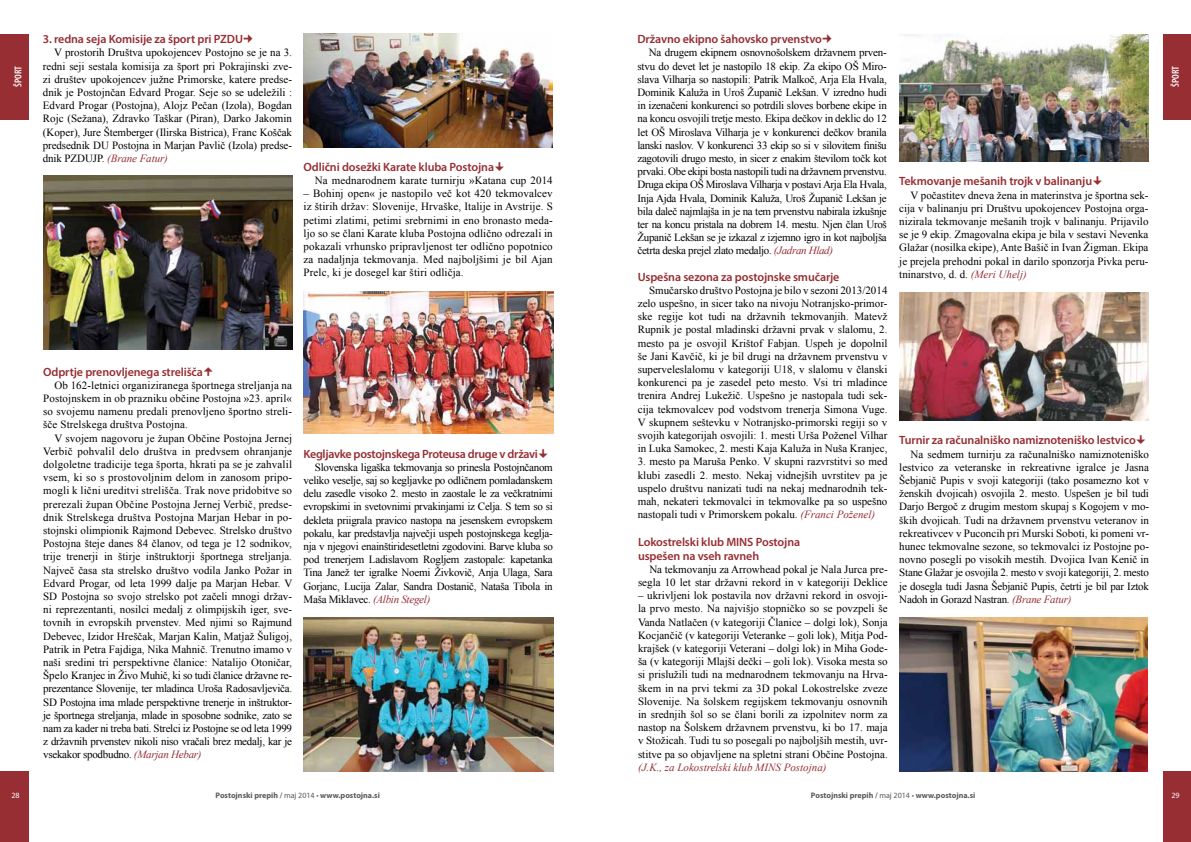
<style>
.page{position:relative;width:1191px;height:842px;background:#fff}
.page>*{position:absolute;margin:0;border:0;box-sizing:border-box;transform-origin:0 0}
.t1{font:600 12px/14px "Myriad Pro";letter-spacing:-.01em;color:#962e34}
.t2{font:11px/13.2px "Times New Roman";color:#000;text-align:justify}
.t3{font:italic 11px "Times New Roman";color:#962e34}
.t4{font:600 condensed 10px "Myriad Pro";letter-spacing:-.005em;color:#fff}
.t5{font:700 8px "Myriad Pro";color:#58595b}
.t6{font:8px "Myriad Pro";color:#fff}
.s1{font-style:italic;color:#962e34}
.s2{font-weight:600}
.s3{font-weight:400}
</style>
<div class="page">
<div style="left:0;top:771px;width:28px;height:71px;background:#962e34"></div>
<div style="left:1162px;top:771px;width:29px;height:71px;background:#962e34"></div>
<div style="left:1162px;top:34px;width:29px;height:85px;background:#962e34"></div>
<div style="left:0;top:34px;width:28px;height:85px;background:#962e34"></div>
<img style="left:304px;top:291px;width:249px;height:142px">
<img style="left:304px;top:617px;width:249px;height:154px">
<img style="left:303px;top:34px;width:250px;height:113px">
<img style="left:43px;top:176px;width:249px;height:174px">
<img style="left:899px;top:293px;width:249px;height:127px">
<img style="left:899px;top:617px;width:248px;height:154px">
<img style="left:899px;top:34px;width:249px;height:128px">
<p class="t1" style="left:637px;top:32px;width:186px">Državno ekipno šahovsko prvenstvo</p>
<p class="t2" style="left:637px;top:46px;width:251px;text-indent:11px">Na drugem ekipnem osnovnošolskem državnem prven&shy;stvu do devet let je nastopilo 18 ekip. Za ekipo OŠ Miro&shy;slava Vilharja so nastopili: Patrik Malkoč, Arja Ela Hvala, Dominik Kaluža in Uroš Županič Lekšan. V izredno hudi in izenačeni konkurenci so potrdili sloves borbene ekipe in na koncu osvojili tretje mesto. Ekipa dečkov in deklic do 12 let OŠ Miroslava Vilharja je v konkurenci dečkov branila lanski naslov. V konkurenci 33 ekip so si v silovitem finišu zagotovili drugo mesto, in sicer z enakim številom točk kot prvaki. Obe ekipi bosta nastopili tudi na državnem prvenstvu.<br>Druga ekipa OŠ Miroslava Vilharja v postavi Arja Ela Hvala, Inja Ajda Hvala, Dominik Kaluža, Uroš Županič Lekšan je bila daleč najmlajša in je na tem prvenstvu nabirala izkušnje ter na koncu pristala na dobrem 14. mestu. Njen član Uroš Županič Lekšan se je izkazal z izjemno igro in kot najboljša četrta deska prejel zlato medaljo. <span class="s1">(Jadran Hlad)</span></p>
<p class="t1" style="left:43px;top:32px;width:202px">3. redna seja Komisije za šport pri PZDU</p>
<p class="t2" style="left:43px;top:46px;width:251px;text-indent:11px">V prostorih Društva upokojencev Postojno se je na 3. redni seji sestala komisija za šport pri Pokrajinski zve&shy;zi društev upokojencev južne Primorske, katere predse&shy;dnik je Postojnčan Edvard Progar. Seje so se udeležili :<br>Edvard Progar (Postojna), Alojz Pečan (Izola), Bogdan Rojc (Sežana), Zdravko Taškar (Piran), Darko Jakomin (Koper), Jure Štemberger (Ilirska Bistrica), Franc Koščak predsednik DU Postojna in Marjan Pavlič (Izola) predse&shy;dnik PZDUJP. <span class="s1">(Brane Fatur)</span></p>
<p class="t4" style="left:13px;top:87px;width:22px;rotate:-90deg">ŠPORT</p>
<p class="t4" style="left:1170px;top:87px;width:22px;rotate:-90deg">ŠPORT</p>
<p class="t1" style="left:303px;top:159px;width:192px">Odlični dosežki Karate kluba Postojna</p>
<p class="t2" style="left:315px;top:173px;width:239px">Na mednarodnem karate turnirju »Katana cup 2014</p>
<p class="t2" style="left:303px;top:186px;width:251px">– Bohinj open« je nastopilo več kot 420 tekmovalcev iz štirih držav: Slovenije, Hrvaške, Italije in Avstrije. S petimi zlatimi, petimi srebrnimi in eno bronasto meda&shy;ljo so se člani Karate kluba Postojna odlično odrezali in pokazali vrhunsko pripravljenost ter odlično popotnico za nadaljnja tekmovanja. Med najboljšimi je bil Ajan Prelc, ki je dosegel kar štiri odličja.</p>
<p class="t1" style="left:899px;top:174px;width:194px">Tekmovanje mešanih trojk v balinanju</p>
<p class="t2" style="left:899px;top:188px;width:251px;text-indent:11px">V počastitev dneva žena in materinstva je športna sek&shy;cija v balinanju pri Društvu upokojencev Postojna orga&shy;nizirala tekmovanje mešanih trojk v balinanju. Prijavilo se je 9 ekip. Zmagovalna ekipa je bila v sestavi Nevenka Glažar (nosilka ekipe), Ante Bašič in Ivan Žigman. Ekipa je prejela prehodni pokal in darilo sponzorja Pivka peru&shy;tninarstvo, d. d. <span class="s1">(Meri Uhelj)</span></p>
<p class="t1" style="left:638px;top:269px;width:203px">Uspešna sezona za postojnske smučarje</p>
<p class="t2" style="left:638px;top:283px;width:251px;text-indent:11px">Smučarsko društvo Postojna je bilo v sezoni 2013/2014 zelo uspešno, in sicer tako na nivoju Notranjsko-primor&shy;ske regije kot tudi na državnih tekmovanjih. Matevž Rupnik je postal mladinski državni prvak v slalomu, 2. mesto pa je osvojil Krištof Fabjan. Uspeh je dopolnil še Jani Kavčič, ki je bil drugi na državnem prvenstvu v superveleslalomu v kategoriji U18, v slalomu v članski konkurenci pa je zasedel peto mesto. Vsi tri mladince trenira Andrej Lukežič. Uspešno je nastopala tudi sek&shy;cija tekmovalcev pod vodstvom trenerja Simona Vuge.<br>V skupnem seštevku v Notranjsko-primorski regiji so v svojih kategorijah osvojili: 1. mesti Urša Poženel Vilhar in Luka Samokec, 2. mesti Kaja Kaluža in Nuša Kranjec,</p>
<p class="t2" style="left:638px;top:455px;width:251px">3. mesto pa Maruša Penko. V skupni razvrstitvi so med klubi zasedli 2. mesto. Nekaj vidnejših uvrstitev pa je uspelo društvu nanizati tudi na nekaj mednarodnih tek&shy;mah, nekateri tekmovalci in tekmovalke pa so uspešno nastopali tudi v Primorskem pokalu. <span class="s1">(Franci Poženel)</span></p>
<p class="t1" style="left:43px;top:364px;width:161px">Odprtje prenovljenega strelišča</p>
<p class="t2" style="left:43px;top:378px;width:250px;text-indent:11px">Ob 162-letnici organiziranega športnega streljanja na Postojnskem in ob prazniku občine Postojna »23. april« so svojemu namenu predali prenovljeno športno streli&shy;šče Strelskega društva Postojna.</p>
<p class="t2" style="left:43px;top:431px;width:250px;text-indent:11px">V svojem nagovoru je župan Občine Postojna Jernej Verbič pohvalil delo društva in predvsem ohranjanje dolgoletne tradicije tega športa, hkrati pa se je zahvalil vsem, ki so s prostovoljnim delom in zanosom pripo&shy;mogli k lični ureditvi strelišča. Trak nove pridobitve so prerezali župan Občine Postojna Jernej Verbič, predse&shy;dnik Strelskega društva Postojna Marjan Hebar in po&shy;stojnski olimpionik Rajmond Debevec. Strelsko društvo Postojna šteje danes 84 članov, od tega je 12 sodnikov, trije trenerji in štirje inštruktorji športnega streljanja.<br>Največ časa sta strelsko društvo vodila Janko Požar in Edvard Progar, od leta 1999 dalje pa Marjan Hebar. V SD Postojna so svojo strelsko pot začeli mnogi držav&shy;ni reprezentanti, nosilci medalj z olimpijskih iger, sve&shy;tovnih in evropskih prvenstev. Med njimi so Rajmund Debevec, Izidor Hreščak, Marjan Kalin, Matjaž Šuligoj, Patrik in Petra Fajdiga, Nika Mahnič. Trenutno imamo v naši sredini tri perspektivne članice: Natalijo Otoničar, Špelo Kranjec in Živo Muhič, ki so tudi članice državne re&shy;prezentance Slovenije, ter mladinca Uroša Radosavljeviča.<br>SD Postojna ima mlade perspektivne trenerje in inštruktor&shy;je športnega streljanja, mlade in sposobne sodnike, zato se nam za kader ni treba bati. Strelci iz Postojne se od leta 1999 z državnih prvenstev nikoli niso vračali brez medalj, kar je vsekakor spodbudno. <span class="s1">(Marjan Hebar)</span></p>
<p class="t1" style="left:899px;top:433px;width:238px">Turnir za računalniško namiznoteniško lestvico</p>
<p class="t1" style="left:303px;top:446px;width:236px">Kegljavke postojnskega Proteusa druge v državi</p>
<p class="t2" style="left:303px;top:460px;width:251px;text-indent:11px">Slovenska ligaška tekmovanja so prinesla Postojnčanom veliko veselje, saj so kegljavke po odličnem pomladanskem delu zasedle visoko 2. mesto in zaostale le za večkratnimi evropskimi in svetovnimi prvakinjami iz Celja. S tem so si dekleta priigrala pravico nastopa na jesenskem evropskem pokalu, kar predstavlja največji uspeh postojnskega keglja&shy;nja v njegovi enainštiridesetletni zgodovini. Barve kluba so pod trenerjem Ladislavom Rogljem zastopale: kapetanka Tina Janež ter igralke Noemi Živkovič, Anja Ulaga, Sara Gorjanc, Lucija Zalar, Sandra Dostanič, Nataša Tibola in Maša Miklavec. <span class="s1">(Albin Stegel)</span></p>
<p class="t2" style="left:899px;top:447px;width:251px;text-indent:11px">Na sedmem turnirju za računalniško namiznoteniško lestvico za veteranske in rekreativne igralce je Jasna Šebjanič Pupis v svoji kategoriji (tako posamezno kot v ženskih dvojicah) osvojila 2. mesto. Uspešen je bil tudi Darjo Bergoč z drugim mestom skupaj s Kogojem v mo&shy;ških dvojicah. Tudi na državnem prvenstvu veteranov in rekreativcev v Puconcih pri Murski Soboti, ki pomeni vr&shy;hunec tekmovalne sezone, so tekmovalci iz Postojne po&shy;novno posegli po visokih mestih. Dvojica Ivan Kenič in Stane Glažar je osvojila 2. mesto v svoji kategoriji, 2. mesto je dosegla tudi Jasna Šebjanič Pupis, četrti je bil par Iztok Nadoh in Gorazd Nastran. <span class="s1">(Brane Fatur)</span></p>
<p class="t1" style="left:638px;top:534px;width:164px">Lokostrelski klub MINS Postojna uspešen na vseh ravneh</p>
<p class="t2" style="left:638px;top:562px;width:251px;text-align:right">Na tekmovanju za Arrowhead pokal je Nala Jurca pre&shy;segla 10 let star državni rekord in v kategoriji Deklice</p>
<p class="t2" style="left:638px;top:588px;width:251px">– ukrivljeni lok postavila nov državni rekord in osvoji&shy;la prvo mesto. Na najvišjo stopničko so se povzpeli še Vanda Natlačen (v kategoriji Članice – dolgi lok), Sonja Kocjančič (v kategoriji Veteranke – goli lok), Mitja Pod&shy;krajšek (v kategoriji Veterani – dolgi lok) in Miha Gode&shy;ša (v kategoriji Mlajši dečki – goli lok). Visoka mesta so si prislužili tudi na mednarodnem tekmovanju na Hrva&shy;škem in na prvi tekmi za 3D pokal Lokostrelske zveze Slovenije. Na šolskem regijskem tekmovanju osnovnih in srednjih šol so se člani borili za izpolnitev norm za nastop na Šolskem državnem prvenstvu, ki bo 17. maja v Stožicah. Tudi tu so posegali po najboljših mestih, uvr&shy;stitve pa so objavljene na spletni strani Občine Postojna.</p>
<p class="t3" style="left:638px;top:759px;width:190px">(J.K., za Lokostrelski klub MINS Postojna)</p>
<p class="t6" style="left:11px;top:790px;width:10px">28</p>
<p class="t5" style="left:216px;top:790px;width:166px">Postojnski prepih <span class="s2">/</span> <span class="s3">maj 2014 •</span> www.postojna.si</p>
<p class="t5" style="left:811px;top:790px;width:166px">Postojnski prepih <span class="s2">/</span> <span class="s3">maj 2014 •</span> www.postojna.si</p>
<p class="t6" style="left:1171px;top:790px;width:10px">29</p>
</div>
